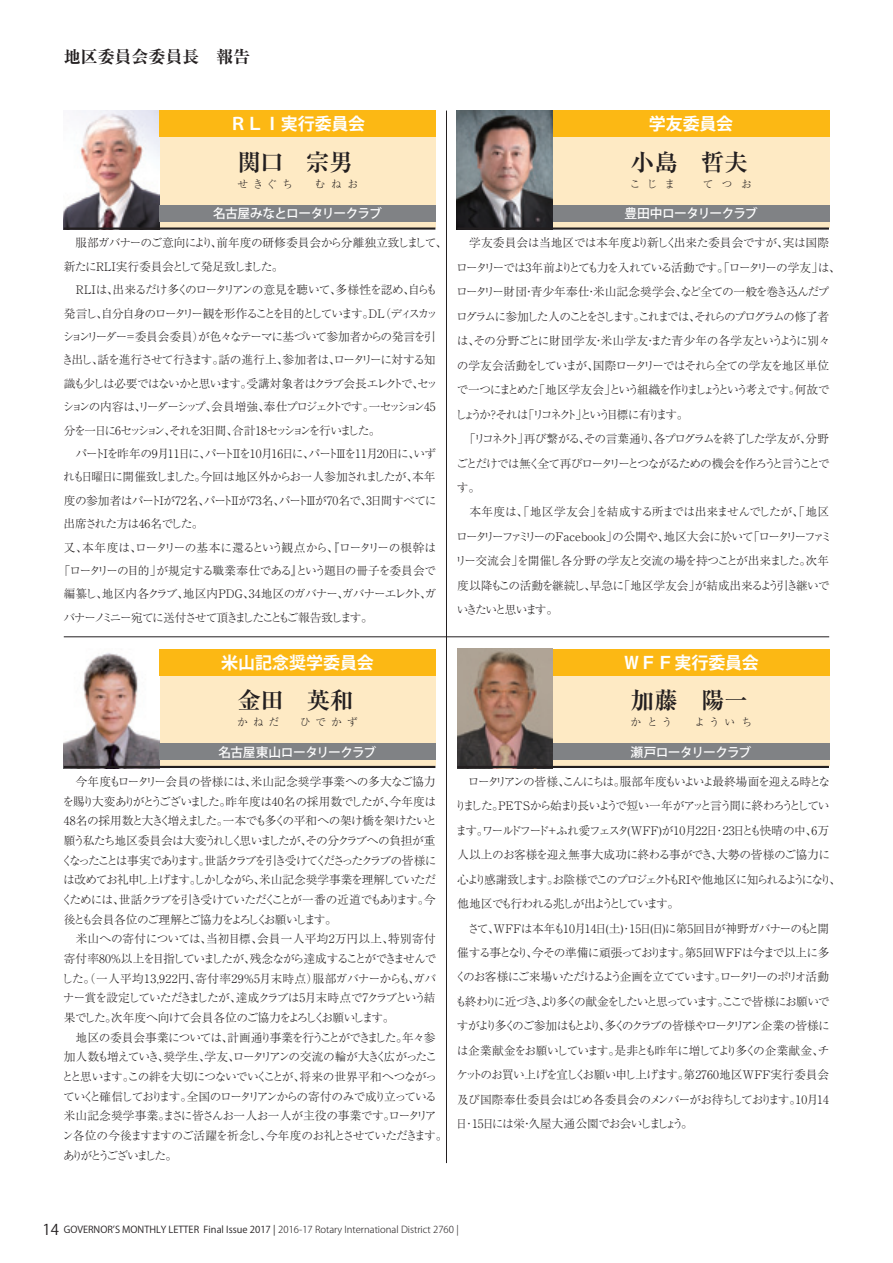
<style>
.page{position:relative;width:893px;height:1263px;background:#fff}
.page>*{position:absolute;margin:0;border:0;box-sizing:border-box;transform-origin:0 0}
.t1{font:700 23.4px "Ryumin Pro";color:#231f20}
.t2{font:700 16.95px "Koz Go Pro";color:#fff}
.t3{font:700 expanded 16.95px "Ryumin Pro";letter-spacing:-.005em;color:#231f20}
.t4{font:500 12.75px "Koz Go Pro";letter-spacing:-.04em;color:#fff}
.t5{font:500 12.75px "Koz Go Pro";letter-spacing:-.065em;color:#fff}
.t6{font:300 11.7px/24.5px "Ryumin Pro";letter-spacing:-.095em;color:#231f20}
.t7{font:300 11.7px "Ryumin Pro";letter-spacing:-.055em;color:#231f20}
.t8{font:300 11.7px "Ryumin Pro";letter-spacing:-.155em;color:#231f20}
.t9{font:300 11.7px "Ryumin Pro";letter-spacing:-.135em;color:#231f20}
.t10{font:300 11.7px "Ryumin Pro";letter-spacing:-.04em;color:#231f20}
.t11{font:300 11.7px "Ryumin Pro";letter-spacing:-.125em;color:#231f20}
.t12{font:300 11.7px "Ryumin Pro";letter-spacing:-.03em;color:#231f20}
.t13{font:300 11.7px "Ryumin Pro";letter-spacing:-.12em;color:#231f20}
.t14{font:300 11.7px "Ryumin Pro";letter-spacing:-.14em;color:#231f20}
.t15{font:300 11.7px "Ryumin Pro";letter-spacing:-.06em;color:#231f20}
.t16{font:300 11.7px "Ryumin Pro";letter-spacing:-.05em;color:#231f20}
.t17{font:300 10.65px "Ryumin Pro";letter-spacing:.495em;color:#231f20}
.t18{font:300 9.6px "Koz Go Pr 6 N";color:#231f20}
.s1{font-weight:400;font-size:14.85px}
.s2{font-weight:400}
</style>
<div class="page">
<div style="left:159px;top:675px;width:277px;height:91px;background:#feeac4"></div>
<div style="left:553px;top:675px;width:276px;height:91px;background:#feeac4"></div>
<div style="left:159px;top:137px;width:277px;height:90px;background:#feeac4"></div>
<div style="left:553px;top:137px;width:276px;height:90px;background:#feeac4"></div>
<img style="left:457px;top:111px;width:96px;height:116px">
<div style="left:553px;top:205px;width:276px;height:17px;background:#808285"></div>
<div style="left:553px;top:111px;width:276px;height:26px;background:#fcb814"></div>
<hr style="left:457px;top:227px;width:372px;height:3px;background:#231f20">
<img style="left:64px;top:111px;width:95px;height:116px">
<div style="left:159px;top:205px;width:277px;height:17px;background:#808285"></div>
<div style="left:159px;top:111px;width:277px;height:26px;background:#fcb814"></div>
<hr style="left:64px;top:227px;width:371px;height:3px;background:#231f20">
<img style="left:64px;top:653px;width:95px;height:113px">
<div style="left:159px;top:743px;width:277px;height:17px;background:#808285"></div>
<div style="left:159px;top:649px;width:277px;height:26px;background:#fcb814"></div>
<hr style="left:64px;top:766px;width:371px;height:2px;background:#231f20">
<img style="left:457px;top:649px;width:96px;height:117px">
<div style="left:553px;top:743px;width:276px;height:17px;background:#808285"></div>
<div style="left:553px;top:649px;width:276px;height:26px;background:#fcb814"></div>
<hr style="left:457px;top:766px;width:372px;height:2px;background:#231f20">
<hr style="left:64px;top:636px;width:765px;height:1px;background:#231f20">
<hr style="left:446px;top:111px;width:1px;height:1052px;background:#231f20">
<h2 class="t3" style="left:64px;top:43px;width:188px">地区委員会委員長　報告</h2>
<h2 class="t2" style="left:230px;top:113px;width:137px">ＲＬＩ実行委員会</h2>
<h1 class="t1" style="left:237px;top:144px;width:117px">関口　宗男</h1>
<p class="t17" style="left:237px;top:176px;width:122px">せきぐち　むねお</p>
<p class="t4" style="left:213px;top:205px;width:170px">名古屋みなとロータリークラブ</p>
<p class="t12" style="left:64px;top:234px;width:385px">　服部ガバナーのご意向により、前年度の研修委員会から分離独立致しまして、</p>
<p class="t15" style="left:64px;top:257px;width:221px">新たにRLI実行委員会として発足致しました。</p>
<p class="t6" style="left:64px;top:277px;width:375px">　RLIは、出来るだけ多くのロータリアンの意見を聴いて、多様性を認め、自らも</p>
<p class="t9" style="left:64px;top:304px;width:375px">発言し、自分自身のロータリー観を形作ることを目的としています。DL（ディスカッ</p>
<p class="t6" style="left:63px;top:323px;width:375px">ションリーダー＝委員会委員）が色々なテーマに基づいて参加者からの発言を引</p>
<p class="t6" style="left:62px;top:347px;width:375px">き出し、話を進行させて行きます。話の進行上、参加者は、ロータリーに対する知</p>
<p class="t11" style="left:64px;top:374px;width:375px">識も少しは必要ではないかと思います。受講対象者はクラブ会長エレクトで、セッ</p>
<p class="t8" style="left:63px;top:398px;width:375px">ションの内容は、リーダーシップ、会員増強、奉仕プロジェクトです。一セッション45</p>
<p class="t13" style="left:64px;top:421px;width:318px">分を一日に6セッション、それを3日間、合計18セッションを行いました。</p>
<p class="t6" style="left:64px;top:440px;width:374px">　パートⅠを昨年の9月11日に、パートⅡを10月16日に、パートⅢを11月20日に、いず</p>
<p class="t6" style="left:63px;top:464px;width:374px">れも日曜日に開催致しました。今回は地区外からお一人参加されましたが、本年</p>
<p class="t7" style="left:64px;top:491px;width:374px">度の参加者はパートⅠが72名、パートⅡが73名、パートⅢが70名で、3日間すべてに</p>
<p class="t16" style="left:64px;top:515px;width:141px">出席された方は46名でした。</p>
<p class="t7" style="left:64px;top:538px;width:374px">又、本年度は、ロータリーの基本に還るという観点から、『ロータリーの根幹は</p>
<p class="t6" style="left:59px;top:557px;width:379px">「ロータリーの目的」が規定する職業奉仕である』という題目の冊子を委員会で</p>
<p class="t10" style="left:64px;top:585px;width:374px">編纂し、地区内各クラブ、地区内PDG、34地区のガバナー、ガバナーエレクト、ガ</p>
<p class="t14" style="left:64px;top:608px;width:311px">バナーノミニー宛てに送付させて頂きましたこともご報告致します。</p>
<h2 class="t2" style="left:221px;top:651px;width:154px">米山記念奨学委員会</h2>
<h1 class="t1" style="left:237px;top:682px;width:118px">金田　英和</h1>
<p class="t17" style="left:237px;top:714px;width:122px">かねだ　ひでかず</p>
<p class="t4" style="left:219px;top:744px;width:159px">名古屋東山ロータリークラブ</p>
<p class="t6" style="left:61px;top:771px;width:388px;line-height:19.6px">　今年度もロータリー会員の皆様には、米山記念奨学事業への多大なご協力を賜り大変ありがとうございました。昨年度は40名の採用数でしたが、今年度は48名の採用数と大きく増えました。一本でも多くの平和への架け橋を架けたいと願う私たち地区委員会は大変うれしく思いましたが、その分クラブへの負担が重くなったことは事実であります。世話クラブを引き受けてくださったクラブの皆様には改めてお礼申し上げます。しかしながら、米山記念奨学事業を理解していただくためには、世話クラブを引き受けていただくことが一番の近道でもあります。今後とも会員各位のご理解とご協力をよろしくお願いします。<br>　米山への寄付については、当初目標、会員一人平均2万円以上、特別寄付寄付率80％以上を目指していましたが、残念ながら達成することができませんでした。（一人平均13,922円、寄付率29％5月末時点）服部ガバナーからも、ガバナー賞を設定していただきましたが、達成クラブは5月末時点で7クラブという結果でした。次年度へ向けて会員各位のご協力をよろしくお願いします。<br>　地区の委員会事業については、計画通り事業を行うことができました。年々参加人数も増えていき、奨学生、学友、ロータリアンの交流の輪が大きく広がったことと思います。この絆を大切につないでいくことが、将来の世界平和へつながっていくと確信しております。全国のロータリアンからの寄付のみで成り立っている米山記念奨学事業。まさに皆さんお一人お一人が主役の事業です。ロータリアン各位の今後ますますのご活躍を祈念し、今年度のお礼とさせていただきます。ありがとうございました。</p>
<h2 class="t2" style="left:649px;top:113px;width:86px">学友委員会</h2>
<h1 class="t1" style="left:631px;top:144px;width:118px">小島　哲夫</h1>
<p class="t17" style="left:630px;top:176px;width:123px">こじま　てつお</p>
<p class="t4" style="left:624px;top:205px;width:135px">豊田中ロータリークラブ</p>
<p class="t6" style="left:455px;top:230px;width:387px">　学友委員会は当地区では本年度より新しく出来た委員会ですが、実は国際ロータリーでは3年前よりとても力を入れている活動です。「ロータリーの学友」は、ロータリー財団・青少年奉仕・米山記念奨学会、など全ての一般を巻き込んだプログラムに参加した人のことをさします。これまでは、それらのプログラムの修了者は、その分野ごとに財団学友・米山学友・また青少年の各学友というように別々の学友会活動をしていまが、国際ロータリーではそれら全ての学友を地区単位で一つにまとめた「地区学友会」という組織を作りましょうという考えです。何故でしょうか？それは「リコネクト」という目標に有ります。<br>　「リコネクト」再び繋がる、その言葉通り、各プログラムを終了した学友が、分野ごとだけでは無く全て再びロータリーとつながるための機会を作ろうと言うことです。<br>　本年度は、「地区学友会」を結成する所までは出来ませんでしたが、「地区ロータリーファミリーのFacebook」の公開や、地区大会に於いて「ロータリーファミリー交流会」を開催し各分野の学友と交流の場を持つことが出来ました。次年度以降もこの活動を継続し、早急に「地区学友会」が結成出来るよう引き継いでいきたいと思います。</p>
<h2 class="t2" style="left:623px;top:651px;width:137px">ＷＦＦ実行委員会</h2>
<h1 class="t1" style="left:631px;top:682px;width:118px">加藤　陽一</h1>
<p class="t17" style="left:631px;top:714px;width:123px">かとう　よういち</p>
<p class="t5" style="left:631px;top:744px;width:122px">瀬戸ロータリークラブ</p>
<p class="t6" style="left:455px;top:768px;width:387px">　ロータリアンの皆様、こんにちは。服部年度もいよいよ最終場面を迎える時となりました。ＰＥＴＳから始まり長いようで短い一年がアッと言う間に終わろうとしています。ワールドフード＋ふれ愛フェスタ(ＷＦＦ)が10月22日･23日とも快晴の中、6万人以上のお客様を迎え無事大成功に終わる事ができ、大勢の皆様のご協力に心より感謝致します。お陰様でこのプロジェクトもRIや他地区に知られるようになり、他地区でも行われる兆しが出ようとしています。<br>　さて、ＷＦＦは本年も10月14日(土)･15日(日)に第5回目が神野ガバナーのもと開催する事となり、今その準備に頑張っております。第5回ＷＦＦは今まで以上に多くのお客様にご来場いただけるよう企画を立てています。ロータリーのポリオ活動も終わりに近づき、より多くの献金をしたいと思っています。ここで皆様にお願いですがより多くのご参加はもとより、多くのクラブの皆様やロータリアン企業の皆様には企業献金をお願いしています。是非とも昨年に増してより多くの企業献金、チケットのお買い上げを宜しくお願い申し上げます。第2760地区WFF実行委員会及び国際奉仕委員会はじめ各委員会のメンバーがお待ちしております。10月14日･15日には栄・久屋大通公園でお会いしましょう。</p>
<p class="t18" style="left:43px;top:1224px;width:418px"><span class="s1">14</span> <span class="s2">GOVERNOR’S MONTHLY LETTER Final Issue 2017 |</span> 2016-17 Rotary International District 2760 |</p>
</div>
